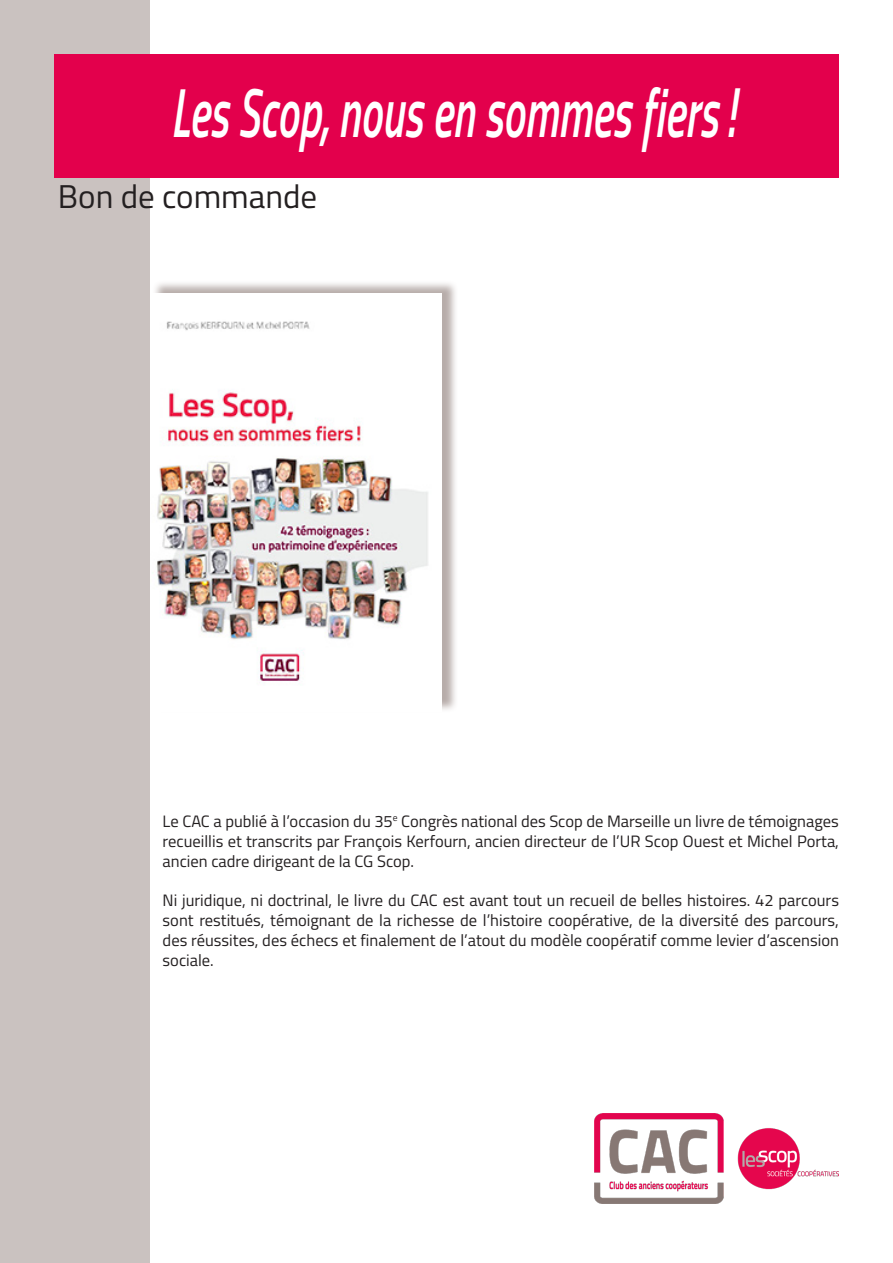
<style>
.page{position:relative;width:893px;height:1263px;background:#fff}
.page>*{position:absolute;margin:0;border:0;box-sizing:border-box;transform-origin:0 0}
.t1{font:italic 600 69.6px "Titillium";color:#fff;scale:.62 1}
.t2{font:33px "Titillium";color:#231f20}
.t3{font:16.5px/19.8px "Titillium";color:#231f20;text-align:justify}
</style>
<div class="page">
<div style="left:0;top:0;width:150px;height:1263px;background:#cac2c0"></div>
<div style="left:55px;top:55px;width:784px;height:123px;background:#e3004c"></div>
<div style="left:152px;top:280px;width:306px;height:432px;background:#b4a9a6;opacity:.95"></div>
<img style="left:152px;top:293px;width:290px;height:418px">
<img style="left:595px;top:1114px;width:244px;height:89px">
<p class="t1" style="left:171px;top:60px;width:911px">Les Scop, nous en sommes fiers !</p>
<p class="t2" style="left:58px;top:172px;width:261px">Bon de commande</p>
<p class="t3" style="left:163px;top:810px;width:678px">Le CAC a publié à l’occasion du 35<sup>e</sup> Congrès national des Scop de Marseille un livre de témoignages recueillis et transcrits par François Kerfourn, ancien directeur de l’UR Scop Ouest et Michel Porta, ancien cadre dirigeant de la CG Scop.</p>
<p class="t3" style="left:163px;top:890px;width:678px">Ni juridique, ni doctrinal, le livre du CAC est avant tout un recueil de belles histoires. 42 parcours sont restitués, témoignant de la richesse de l’histoire coopérative, de la diversité des parcours, des réussites, des échecs et finalement de l’atout du modèle coopératif comme levier d’ascension sociale.</p>
</div>
